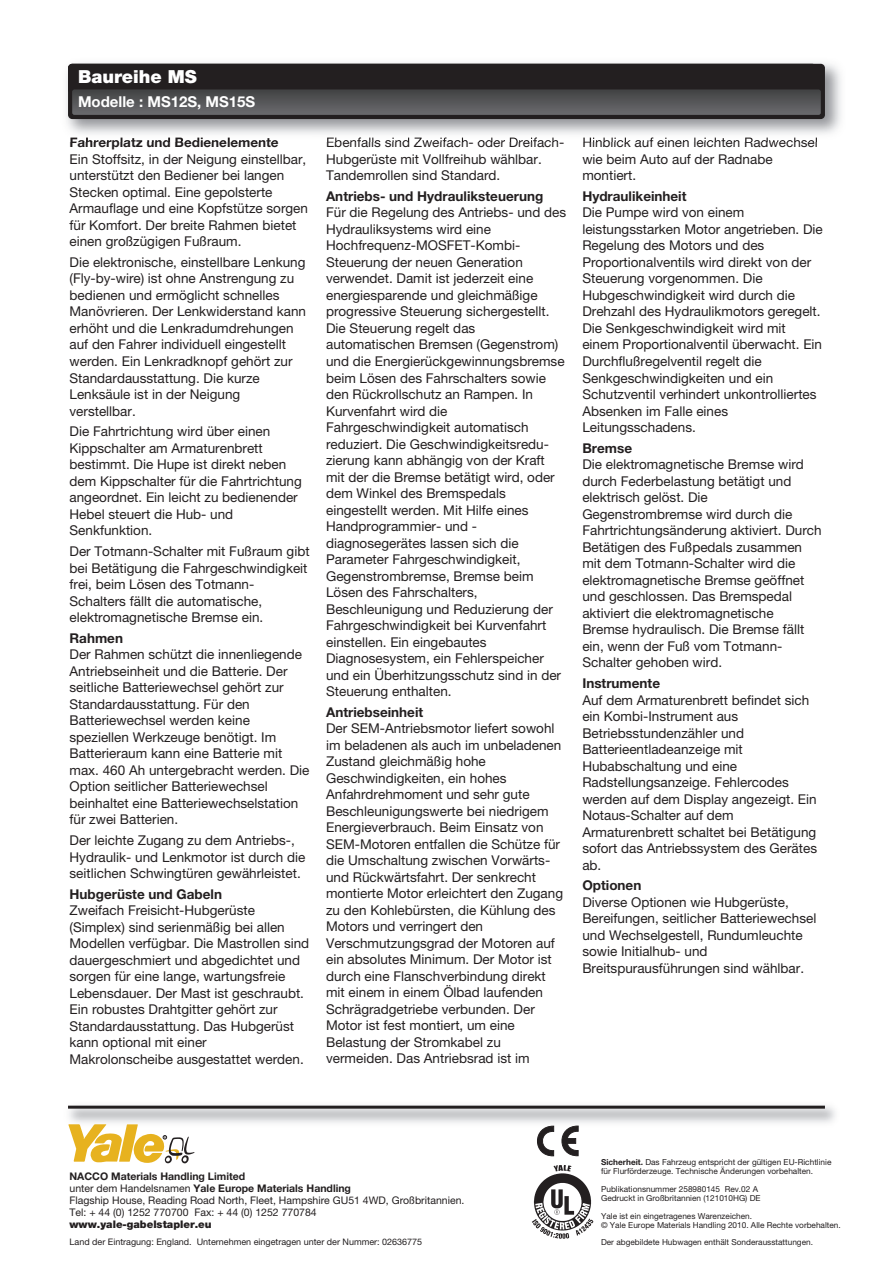
<style>
.page{position:relative;width:893px;height:1263px;background:#fff}
.page>*{position:absolute;margin:0;border:0;box-sizing:border-box;transform-origin:0 0}
.t1{font:900 18px "Helvetica Neue CE";color:#fff}
.t2{font:700 15px "Helvetica Neue CE";color:#fff}
.t3{font:13.5px/16.5px "Helvetica Neue CE";color:#231f20}
.t4{font:700 13.5px "Helvetica Neue CE";color:#231f20}
.t5{font:10.5px/12px "Helvetica Neue CE";color:#231f20}
.t6{font:900 10.5px "Helvetica Neue CE";color:#231f20}
.t7{font:9px "Helvetica Neue CE";color:#231f20}
.t8{font:8.25px/9px "Helvetica Neue CE";color:#231f20}
.s1{font-weight:700}
</style>
<div class="page">
<img style="left:68px;top:1105px;width:767px;height:23px">
<hr style="left:68px;top:1106px;width:757px;height:3px;background:#231f20">
<img style="left:70px;top:136px;width:242px;height:6px">
<img style="left:70px;top:138px;width:121px;height:4px">
<img style="left:325px;top:136px;width:243px;height:6px">
<img style="left:327px;top:137px;width:119px;height:5px">
<img style="left:581px;top:136px;width:243px;height:6px">
<img style="left:583px;top:137px;width:130px;height:5px">
<div style="left:68px;top:64px;width:757px;height:55px;background:#231f20;border-radius:4px"></div>
<svg style="left:72px;top:90px;width:749px;height:25px"></svg>
<svg style="left:68px;top:1124px;width:126px;height:39px"></svg>
<img style="left:532px;top:1165px;width:62px;height:74px">
<svg style="left:532px;top:1126px;width:46px;height:30px"></svg>
<h1 class="t1" style="left:78px;top:71px;width:120px">Baureihe MS</h1>
<p class="t2" style="left:78px;top:96px;width:179px">Modelle : MS12S, MS15S</p>
<p class="t4" style="left:70px;top:138px;width:211px">Fahrerplatz und Bedienelemente</p>
<p class="t3" style="left:70px;top:152px;width:240px">Ein Stoffsitz, in der Neigung einstellbar, unterstützt den Bediener bei langen Stecken optimal. Eine gepolsterte Armauflage und eine Kopfstütze sorgen für Komfort. Der breite Rahmen bietet einen großzügigen Fußraum.</p>
<p class="t3" style="left:70px;top:255px;width:238px">Die elektronische, einstellbare Lenkung (Fly-by-wire) ist ohne Anstrengung zu bedienen und ermöglicht schnelles Manövrieren. Der Lenkwiderstand kann erhöht und die Lenkradumdrehungen auf den Fahrer individuell eingestellt werden. Ein Lenkradknopf gehört zur Standardausstattung. Die kurze Lenksäule ist in der Neigung verstellbar.</p>
<p class="t3" style="left:70px;top:424px;width:234px">Die Fahrtrichtung wird über einen<br>Kippschalter am Armaturenbrett bestimmt. Die Hupe ist direkt neben dem Kippschalter für die Fahrtrichtung angeordnet. Ein leicht zu bedienender<br>Hebel steuert die Hub- und<br>Senkfunktion.</p>
<p class="t3" style="left:70px;top:544px;width:242px">Der Totmann-Schalter mit Fußraum gibt bei Betätigung die Fahrgeschwindigkeit frei, beim Lösen des Totmann-Schalters fällt die automatische, elektromagnetische Bremse ein.</p>
<p class="t4" style="left:70px;top:633px;width:55px">Rahmen</p>
<p class="t3" style="left:70px;top:647px;width:241px">Der Rahmen schützt die innenliegende Antriebseinheit und die Batterie. Der seitliche Batteriewechsel gehört zur Standardausstattung. Für den Batteriewechsel werden keine speziellen Werkzeuge benötigt. Im Batterieraum kann eine Batterie mit max. 460 Ah untergebracht werden. Die Option seitlicher Batteriewechsel beinhaltet eine Batteriewechselstation für zwei Batterien.</p>
<p class="t3" style="left:70px;top:833px;width:237px">Der leichte Zugang zu dem Antriebs-,<br>Hydraulik- und Lenkmotor ist durch die seitlichen Schwingtüren gewährleistet.</p>
<p class="t4" style="left:70px;top:889px;width:154px">Hubgerüste und Gabeln</p>
<p class="t3" style="left:70px;top:903px;width:241px">Zweifach Freisicht-Hubgerüste (Simplex) sind serienmäßig bei allen Modellen verfügbar. Die Mastrollen sind dauergeschmiert und abgedichtet und sorgen für eine lange, wartungsfreie Lebensdauer. Der Mast ist geschraubt.<br>Ein robustes Drahtgitter gehört zur Standardausstattung. Das Hubgerüst kann optional mit einer Makrolonscheibe ausgestattet werden.</p>
<p class="t3" style="left:326px;top:135px;width:240px">Ebenfalls sind Zweifach- oder Dreifach-<br>Hubgerüste mit Vollfreihub wählbar.<br>Tandemrollen sind Standard.</p>
<p class="t4" style="left:326px;top:191px;width:219px">Antriebs- und Hydrauliksteuerung</p>
<p class="t3" style="left:326px;top:206px;width:241px">Für die Regelung des Antriebs- und des Hydrauliksystems wird eine Hochfrequenz-MOSFET-Kombi-Steuerung der neuen Generation verwendet. Damit ist jederzeit eine energiesparende und gleichmäßige progressive Steuerung sichergestellt.<br>Die Steuerung regelt das automatischen Bremsen (Gegenstrom) und die Energierückgewinnungsbremse beim Lösen des Fahrschalters sowie den Rückrollschutz an Rampen. In Kurvenfahrt wird die Fahrgeschwindigkeit automatisch reduziert. Die Geschwindigkeitsredu&shy;zierung kann abhängig von der Kraft mit der die Bremse betätigt wird, oder dem Winkel des Bremspedals eingestellt werden. Mit Hilfe eines Handprogrammier- und - diagnosegerätes lassen sich die Parameter Fahrgeschwindigkeit, Gegenstrombremse, Bremse beim Lösen des Fahrschalters, Beschleunigung und Reduzierung der Fahrgeschwindigkeit bei Kurvenfahrt einstellen. Ein eingebautes Diagnosesystem, ein Fehlerspeicher und ein Überhitzungsschutz sind in der Steuerung enthalten.</p>
<p class="t4" style="left:326px;top:707px;width:99px">Antriebseinheit</p>
<p class="t3" style="left:326px;top:721px;width:238px">Der SEM-Antriebsmotor liefert sowohl im beladenen als auch im unbeladenen Zustand gleichmäßig hohe Geschwindigkeiten, ein hohes Anfahrdrehmoment und sehr gute Beschleunigungswerte bei niedrigem Energieverbrauch. Beim Einsatz von SEM-Motoren entfallen die Schütze für die Umschaltung zwischen Vorwärts&shy;und Rückwärtsfahrt. Der senkrecht montierte Motor erleichtert den Zugang zu den Kohlebürsten, die Kühlung des Motors und verringert den Verschmutzungsgrad der Motoren auf ein absolutes Minimum. Der Motor ist durch eine Flanschverbindung direkt mit einem in einem Ölbad laufenden Schrägradgetriebe verbunden. Der Motor ist fest montiert, um eine Belastung der Stromkabel zu vermeiden. Das Antriebsrad ist im</p>
<p class="t3" style="left:582px;top:135px;width:237px">Hinblick auf einen leichten Radwechsel wie beim Auto auf der Radnabe montiert.</p>
<p class="t4" style="left:582px;top:191px;width:106px">Hydraulikeinheit</p>
<p class="t3" style="left:582px;top:206px;width:242px">Die Pumpe wird von einem leistungsstarken Motor angetrieben. Die Regelung des Motors und des Proportionalventils wird direkt von der Steuerung vorgenommen. Die Hubgeschwindigkeit wird durch die Drehzahl des Hydraulikmotors geregelt.<br>Die Senkgeschwindigkeit wird mit einem Proportionalventil überwacht. Ein Durchflußregelventil regelt die Senkgeschwindigkeiten und ein Schutzventil verhindert unkontrolliertes Absenken im Falle eines Leitungsschadens.</p>
<p class="t4" style="left:582px;top:443px;width:51px">Bremse</p>
<p class="t3" style="left:582px;top:457px;width:241px">Die elektromagnetische Bremse wird durch Federbelastung betätigt und elektrisch gelöst. Die Gegenstrombremse wird durch die Fahrtrichtungsänderung aktiviert. Durch Betätigen des Fußpedals zusammen mit dem Totmann-Schalter wird die elektromagnetische Bremse geöffnet und geschlossen. Das Bremspedal aktiviert die elektromagnetische Bremse hydraulisch. Die Bremse fällt ein, wenn der Fuß vom Totmann-Schalter gehoben wird.</p>
<p class="t4" style="left:582px;top:678px;width:79px">Instrumente</p>
<p class="t3" style="left:582px;top:693px;width:236px">Auf dem Armaturenbrett befindet sich ein Kombi-Instrument aus<br>Betriebsstundenzähler und<br>Batterieentladeanzeige mit<br>Hubabschaltung und eine<br>Radstellungsanzeige. Fehlercodes werden auf dem Display angezeigt. Ein<br>Notaus-Schalter auf dem<br>Armaturenbrett schaltet bei Betätigung sofort das Antriebssystem des Gerätes ab.</p>
<p class="t4" style="left:582px;top:881px;width:60px">Optionen</p>
<p class="t3" style="left:582px;top:895px;width:235px">Diverse Optionen wie Hubgerüste, Bereifungen, seitlicher Batteriewechsel und Wechselgestell, Rundumleuchte sowie Initialhub- und Breitspurausführungen sind wählbar.</p>
<p class="t5" style="left:70px;top:1171px;width:396px"><span class="s1">NACCO Materials Handling Limited<br></span>unter dem Handelsnamen <span class="s1">Yale Europe Materials Handling<br></span>Flagship House, Reading Road North, Fleet, Hampshire GU51 4WD, Großbritannien.<br>Tel: + 44 (0) 1252 770700 Fax: + 44 (0) 1252 770784</p>
<p class="t6" style="left:70px;top:1220px;width:144px">www.yale-gabelstapler.eu</p>
<p class="t7" style="left:70px;top:1238px;width:354px">Land der Eintragung: England. Unternehmen eingetragen unter der Nummer: 02636775</p>
<p class="t8" style="left:601px;top:1158px;width:232px"><span class="s1">Sicherheit.</span> Das Fahrzeug entspricht der gültigen EU-Richtlinie für Flurförderzeuge. Technische Änderungen vorbehalten.</p>
<p class="t8" style="left:601px;top:1185px;width:161px">Publikationsnummer 258980145 Rev.02 A<br>Gedruckt in Großbritannien (121010HG) DE</p>
<p class="t8" style="left:601px;top:1212px;width:241px">Yale ist ein eingetragenes Warenzeichen.<br>© Yale Europe Materials Handling 2010. Alle Rechte vorbehalten.</p>
<p class="t8" style="left:601px;top:1238px;width:213px">Der abgebildete Hubwagen enthält Sonderausstattungen.</p>
</div>
